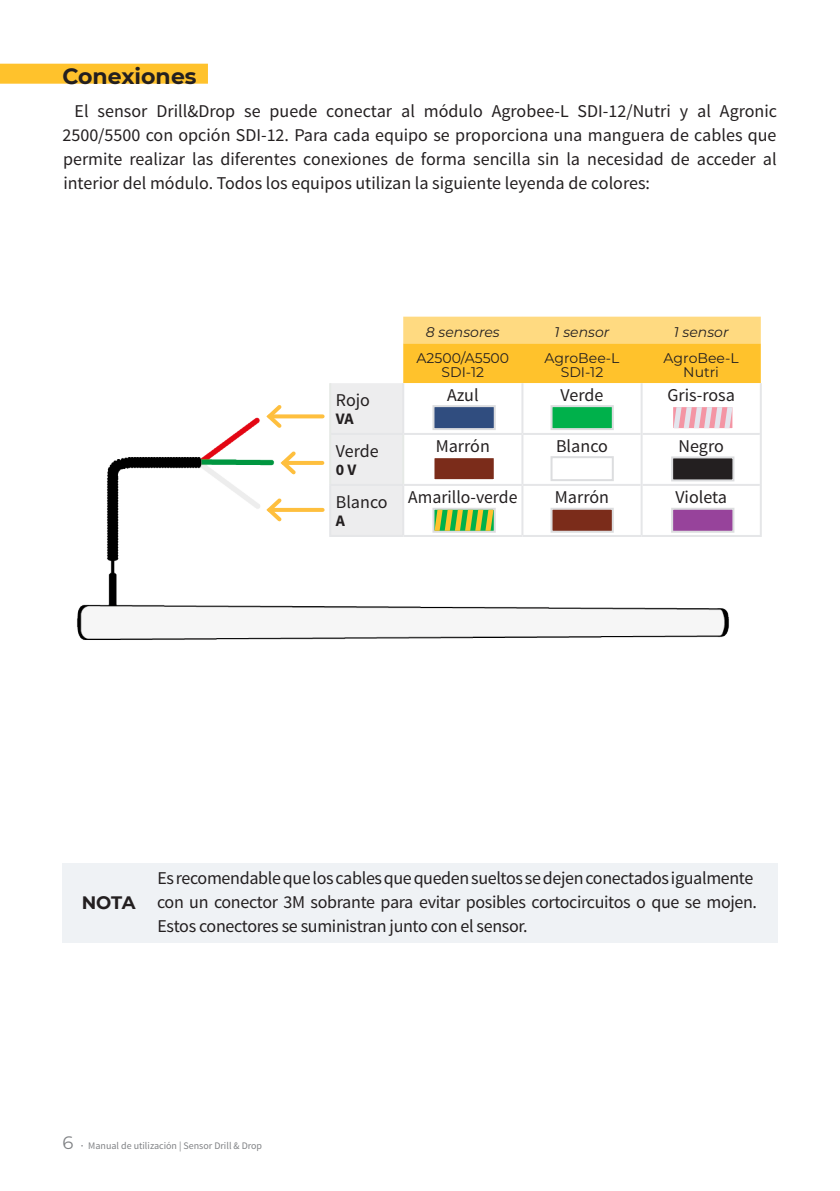
<style>
.page{position:relative;width:840px;height:1191px;background:#fff}
.page>*{position:absolute;margin:0;border:0;box-sizing:border-box;transform-origin:0 0}
.t1{font:700 22px "Montserrat";color:#231f20}
.t2{font:18px/24px "Source Sans Pro";letter-spacing:-.02em;color:#231f20;text-align:justify}
.t3{font:18px "Source Sans Pro";color:#231f20}
.t4{font:700 18px "Montserrat";color:#231f20}
.t5{font:700 16px "Source Sans Pro";color:#231f20}
.t6{font:14px/14px "Montserrat";color:#231f20;text-align:center}
.t7{font:italic 14px "Montserrat";color:#231f20}
.t8{font:10px "Source Sans Pro";color:#808285}
.s1{font-family:"Montserrat";font-size:18px}
.s2{font-weight:600}
</style>
<div class="page">
<div style="left:0;top:64px;width:208px;height:20px;background:#ffc22c"></div>
<hr style="left:641px;top:535px;width:120px;height:2px;background:#e5e6e8">
<hr style="left:759px;top:383px;width:2px;height:51px;background:#e5e6e8">
<hr style="left:759px;top:434px;width:2px;height:51px;background:#e5e6e8">
<hr style="left:759px;top:485px;width:2px;height:50px;background:#e5e6e8">
<hr style="left:329px;top:383px;width:2px;height:51px;background:#e6e9e6">
<svg style="left:331px;top:317px;width:429px;height:218px"></svg>
<div style="left:670px;top:508px;width:64px;height:25px;background:#dcdddf"></div>
<div style="left:670px;top:456px;width:64px;height:25px;background:#dcdddf"></div>
<div style="left:62px;top:863px;width:715px;height:80px;background:#eff2f5"></div>
<img style="left:77px;top:399px;width:656px;height:241px">
<svg style="left:285px;top:508px;width:37px;height:4px"></svg>
<svg style="left:263px;top:495px;width:22px;height:30px"></svg>
<hr style="left:283px;top:461px;width:39px;height:4px;background:#febf3e">
<svg style="left:277px;top:448px;width:22px;height:30px"></svg>
<svg style="left:285px;top:414px;width:37px;height:4px"></svg>
<svg style="left:263px;top:401px;width:22px;height:30px"></svg>
<p class="t1" style="left:62px;top:60px;width:136px">Conexiones</p>
<p class="t2" style="left:62px;top:99px;width:715px;text-indent:12px">El sensor Drill&amp;Drop se puede conectar al módulo Agrobee-L SDI-12/Nutri y al Agronic 2500/5500 con opción SDI-12. Para cada equipo se proporciona una manguera de cables que permite realizar las diferentes conexiones de forma sencilla sin la necesidad de acceder al interior del módulo. Todos los equipos utilizan la siguiente leyenda de colores:</p>
<p class="t7" style="left:425px;top:322px;width:75px">8 sensores</p>
<p class="t7" style="left:554px;top:322px;width:56px">1 sensor</p>
<p class="t7" style="left:673px;top:322px;width:56px">1 sensor</p>
<p class="t6" style="left:416px;top:351px;width:94px">A2500/A5500<br>SDI-12</p>
<p class="t6" style="left:544px;top:351px;width:76px">AgroBee-L<br>SDI-12</p>
<p class="t6" style="left:663px;top:351px;width:76px">AgroBee-L<br>Nutri</p>
<p class="t2" style="left:335px;top:389px;width:36px">Rojo</p>
<p class="t5" style="left:335px;top:409px;width:19px">VA</p>
<p class="t2" style="left:447px;top:383px;width:33px">Azul</p>
<p class="t2" style="left:560px;top:383px;width:44px">Verde</p>
<p class="t3" style="left:667px;top:384px;width:69px">Gris-rosa</p>
<p class="t2" style="left:335px;top:439px;width:44px">Verde</p>
<p class="t5" style="left:335px;top:459px;width:22px">0 V</p>
<p class="t2" style="left:435px;top:434px;width:56px">Marrón</p>
<p class="t2" style="left:556px;top:434px;width:53px">Blanco</p>
<p class="t2" style="left:678px;top:434px;width:47px">Negro</p>
<p class="t2" style="left:335px;top:490px;width:53px">Blanco</p>
<p class="t5" style="left:335px;top:510px;width:11px">A</p>
<p class="t3" style="left:408px;top:486px;width:111px">Amarillo-verde</p>
<p class="t2" style="left:554px;top:485px;width:56px">Marrón</p>
<p class="t3" style="left:675px;top:486px;width:53px">Violeta</p>
<p class="t4" style="left:82px;top:890px;width:55px">NOTA</p>
<p class="t2" style="left:157px;top:866px;width:601px;text-align:left">Es recomendable que los cables que queden sueltos se dejen conectados igualmente con un conector 3M sobrante para evitar posibles cortocircuitos o que se mojen.<br>Estos conectores se suministran junto con el sensor.</p>
<p class="t8" style="left:62px;top:1139px;width:201px"><span class="s1">6</span> <span class="s2">·</span> Manual de utilización | Sensor Drill &amp; Drop</p>
</div>
